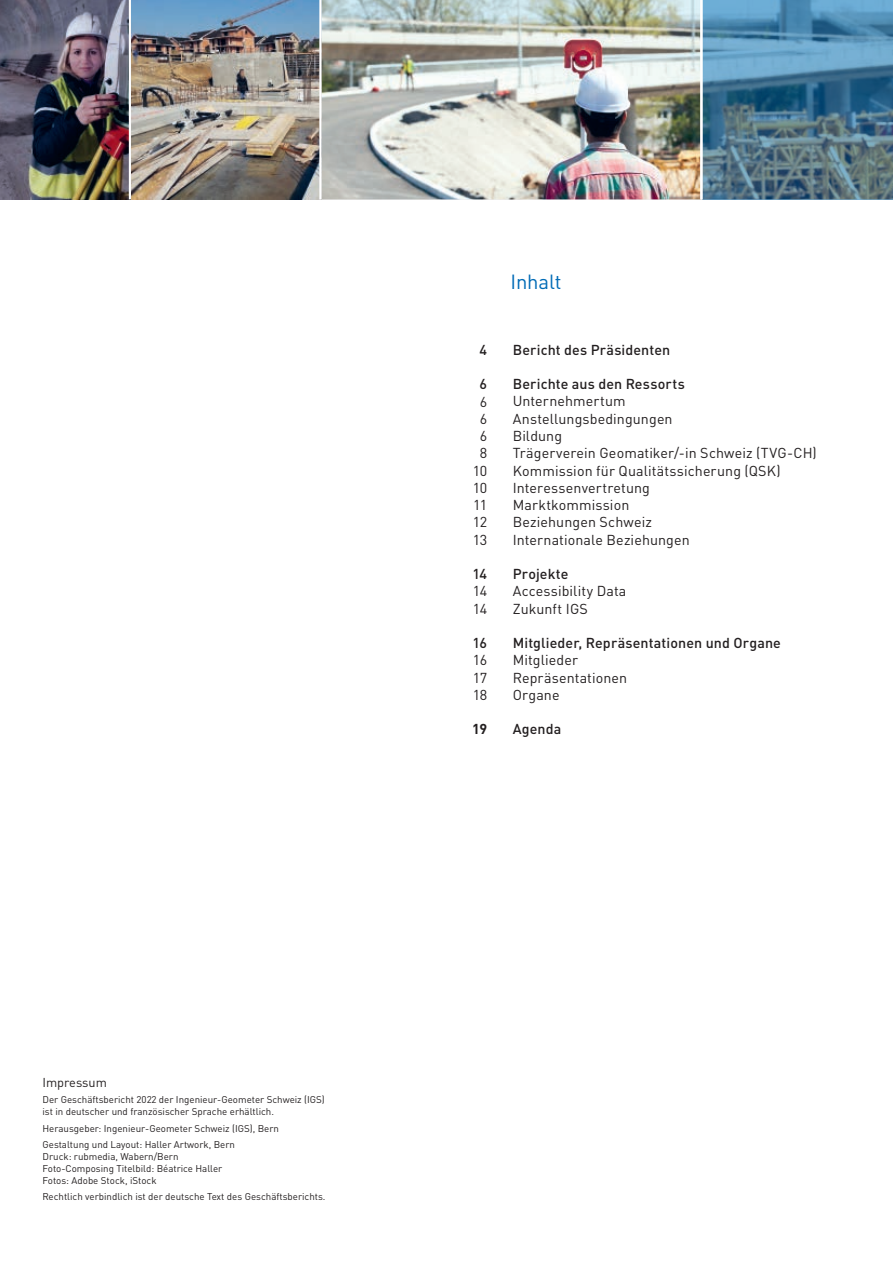
<style>
.page{position:relative;width:893px;height:1263px;background:#fff}
.page>*{position:absolute;margin:0;border:0;box-sizing:border-box;transform-origin:0 0}
.t1{font:20.25px "DINOT";letter-spacing:-.01em;color:#006bb6}
.t2{font:14.25px/17.2px "DINOT";letter-spacing:.005em;color:#231f20}
.t3{font:500 14.25px "DINOT";letter-spacing:.01em;color:#231f20}
.t4{font:700 14.25px "DINOT";color:#231f20}
.t5{font:12.75px "DINOT";color:#231f20}
.t6{font:9.75px/12px "DINOT";color:#231f20}
</style>
<div class="page">
<img style="left:131px;top:0;width:188px;height:199px">
<img style="left:321px;top:0;width:379px;height:199px">
<svg style="left:702px;top:0;width:191px;height:199px;background:#527f9a"></svg>
<img style="left:0;top:0;width:129px;height:199px">
<h3 class="t5" style="left:43px;top:1074px;width:66px">Impressum</h3>
<p class="t6" style="left:43px;top:1093px;width:284px">Der Geschäftsbericht 2022 der Ingenieur-Geometer Schweiz (IGS) ist in deutscher und französischer Sprache erhältlich.</p>
<p class="t6" style="left:43px;top:1120px;width:238px;line-height:16.2px">Herausgeber: Ingenieur-Geometer Schweiz (IGS), Bern<br>Gestaltung und Layout: Haller Artwork, Bern</p>
<p class="t6" style="left:43px;top:1150px;width:181px">Druck: rubmedia, Wabern/Bern<br>Foto-Composing Titelbild: Béatrice Haller<br>Fotos: Adobe Stock, iStock</p>
<p class="t6" style="left:43px;top:1190px;width:284px">Rechtlich verbindlich ist der deutsche Text des Geschäftsberichts.</p>
<h2 class="t3" style="left:480px;top:340px;width:9px">4</h2>
<h2 class="t3" style="left:480px;top:375px;width:9px">6</h2>
<h2 class="t2" style="left:473px;top:392px;width:16px;text-align:center">6<br>6<br>6<br>8<br>10<br>10<br>11<br>12<br>13</h2>
<h2 class="t3" style="left:472px;top:565px;width:16px">14</h2>
<h2 class="t2" style="left:473px;top:582px;width:16px">14<br>14</h2>
<h2 class="t3" style="left:473px;top:634px;width:16px">16</h2>
<h2 class="t2" style="left:473px;top:651px;width:16px;text-align:justify">16<br>17<br>18</h2>
<h2 class="t4" style="left:472px;top:720px;width:16px">19</h2>
<h1 class="t1" style="left:511px;top:269px;width:53px">Inhalt</h1>
<h2 class="t3" style="left:513px;top:340px;width:159px">Bericht des Präsidenten</h2>
<h2 class="t3" style="left:513px;top:375px;width:174px">Berichte aus den Ressorts</h2>
<h2 class="t2" style="left:513px;top:392px;width:305px">Unternehmertum<br>Anstellungsbedingungen<br>Bildung<br>Trägerverein Geomatiker/-in Schweiz (TVG-CH)<br>Kommission für Qualitätssicherung (QSK)<br>Interessenvertretung<br>Marktkommission<br>Beziehungen Schweiz<br>Internationale Beziehungen</h2>
<h2 class="t3" style="left:513px;top:565px;width:57px">Projekte</h2>
<h2 class="t2" style="left:513px;top:582px;width:115px">Accessibility Data<br>Zukunft IGS</h2>
<h2 class="t3" style="left:513px;top:634px;width:270px">Mitglieder, Repräsentationen und Organe</h2>
<h2 class="t2" style="left:513px;top:651px;width:116px">Mitglieder<br>Repräsentationen<br>Organe</h2>
<h2 class="t3" style="left:513px;top:720px;width:50px">Agenda</h2>
</div>
